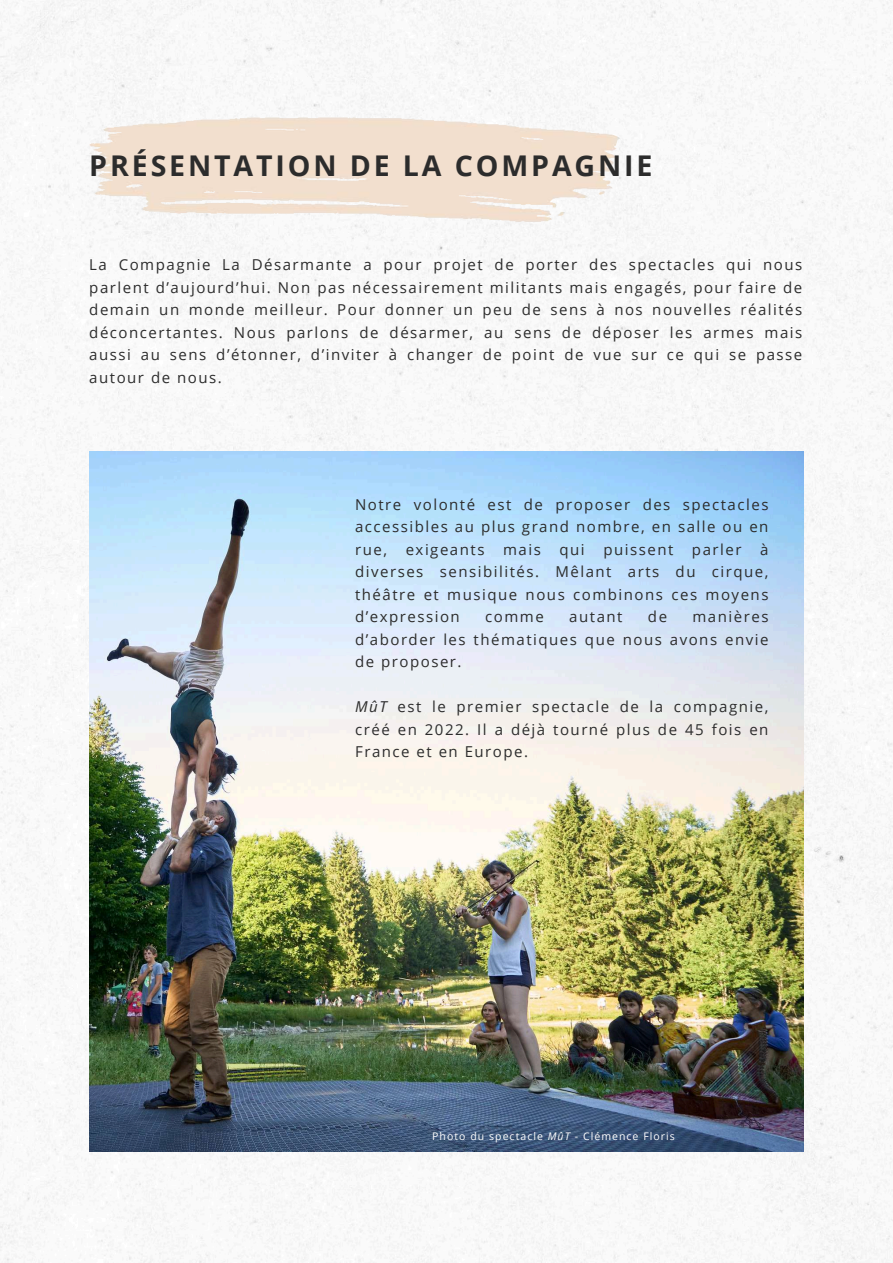
<style>
.page{position:relative;width:893px;height:1263px;background:#fff}
.page>*{position:absolute;margin:0;border:0;box-sizing:border-box;transform-origin:0 0}
.t1{font:700 28.58px "Open Sans";letter-spacing:.1em;color:#2c2c2c}
.t2{font:15px/22.5px "Open Sans";letter-spacing:.1em;color:#2c2c2c;text-align:justify}
.t3{font:10.5px "Open Sans";letter-spacing:.1em;color:#fff}
.s1{font-style:italic}
</style>
<div class="page">
<img style="left:0;top:0;width:893px;height:1263px">
<img style="left:89px;top:451px;width:714px;height:700px">
<img style="left:89px;top:117px;width:532px;height:107px">
<h1 class="t1" style="left:89px;top:145px;width:565px">PRÉSENTATION DE LA COMPAGNIE</h1>
<p class="t2" style="left:89px;top:253px;width:714px">La Compagnie La Désarmante a pour projet de porter des spectacles qui nous parlent d’aujourd’hui. Non pas nécessairement militants mais engagés, pour faire de demain un monde meilleur. Pour donner un peu de sens à nos nouvelles réalités déconcertantes. Nous parlons de désarmer, au sens de déposer les armes mais aussi au sens d’étonner, d’inviter à changer de point de vue sur ce qui se passe autour de nous.</p>
<p class="t2" style="left:355px;top:493px;width:415px">Notre volonté est de proposer des spectacles accessibles au plus grand nombre, en salle ou en rue, exigeants mais qui puissent parler à diverses sensibilités. Mêlant arts du cirque, théâtre et musique nous combinons ces moyens d’expression</p>
<p class="t2" style="left:355px;top:605px;width:415px;text-indent:337px">manières d’aborder les thématiques que nous avons envie de proposer.</p>
<p class="t2" style="left:355px;top:695px;width:415px"><span class="s1">MûT</span> est le premier spectacle de la compagnie, créé en 2022. Il a déjà tourné plus de 45 fois en France et en Europe.</p>
<p class="t2" style="left:485px;top:605px;width:60px">comme</p>
<p class="t2" style="left:569px;top:605px;width:55px">autant</p>
<p class="t2" style="left:648px;top:605px;width:21px">de</p>
<p class="t3" style="left:432px;top:1129px;width:244px">Photo du spectacle <span class="s1">MûT</span> - Clémence Floris</p>
</div>
